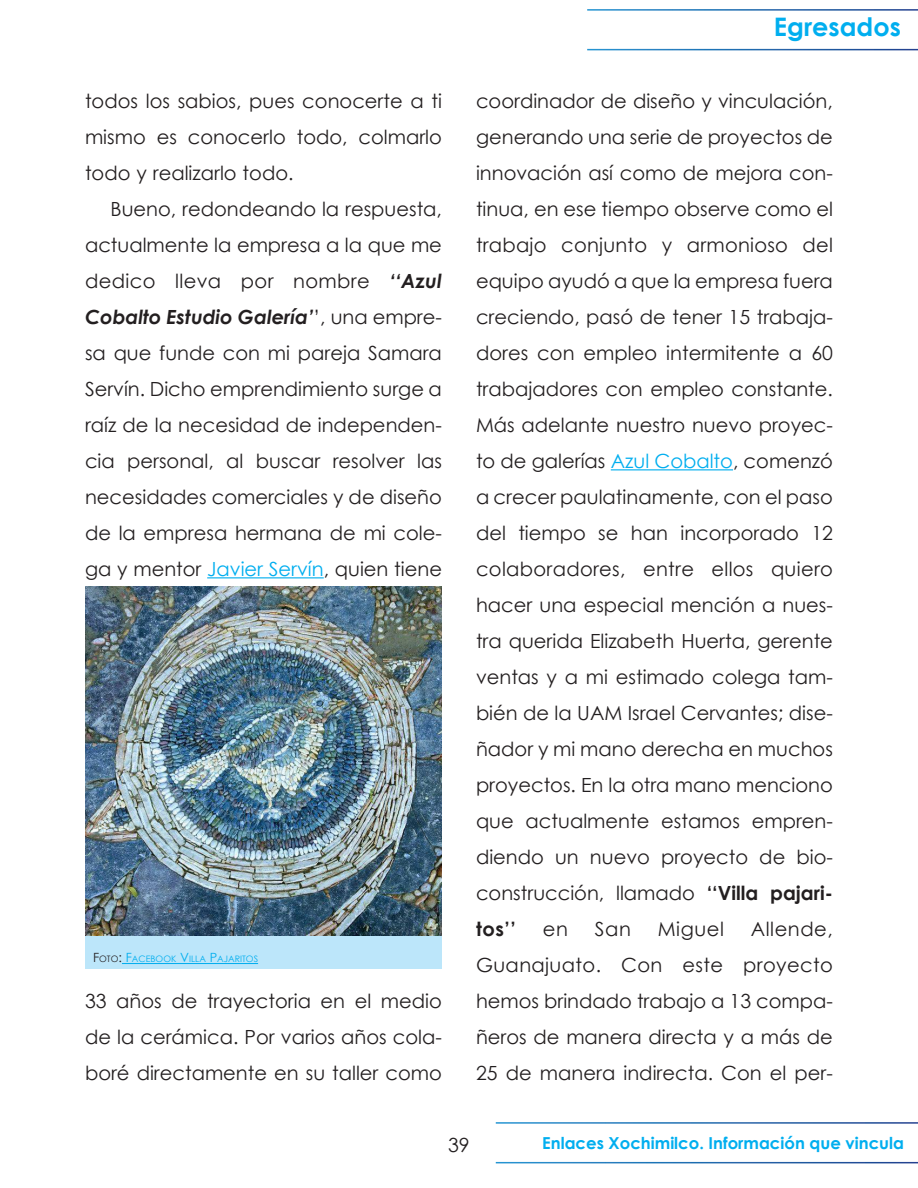
<style>
.page{position:relative;width:918px;height:1188px;background:#fff}
.page>*{position:absolute;margin:0;border:0;box-sizing:border-box;transform-origin:0 0}
.t1{font:700 25.5px "Century Gothic";color:#00aeef}
.cuerpoArticulos{font:19.5px/36px "Century Gothic";color:#231f20;text-align:justify}
.t2{font:700 16.5px "Century Gothic";color:#00aeef}
.pies_de_foto_2alinea{font:8.85px "Century Gothic";color:#00aeef}
.s1{font-weight:700;font-style:italic}
.s2{color:#00aeef}
.s3{font-size:12.75px;color:#231f20}
.s4{color:#231f20}
.s5{font-size:12.75px}
.s6{font-weight:700}
</style>
<div class="page">
<hr style="left:207px;top:577px;width:117px;height:1px;background:#00aeef">
<hr style="left:611px;top:469px;width:122px;height:1px;background:#00aeef">
<img style="left:85px;top:587px;width:357px;height:349px">
<div style="left:85px;top:936px;width:357px;height:32px;background:#bce6fa"></div>
<hr style="left:122px;top:963px;width:136px;height:1px;background:#00aeef">
<p class="cuerpoArticulos" style="left:85px;top:83px;width:358px">todos los sabios, pues conocerte a ti mismo es conocerlo todo, colmarlo todo y realizarlo todo.</p>
<p class="cuerpoArticulos" style="left:85px;top:191px;width:358px;text-indent:26px">Bueno, redondeando la respuesta, actualmente la empresa a la que me dedico lleva por nombre <span class="s1">‘‘Azul Cobalto Estudio Galería’</span>’, una empre&shy;sa que funde con mi pareja Samara Servín. Dicho emprendimiento surge a raíz de la necesidad de independen&shy;cia personal, al buscar resolver las necesidades comerciales y de diseño de la empresa hermana de mi cole&shy;ga y mentor <span class="s2">Javier Servín</span>, quien tiene</p>
<p class="pies_de_foto_2alinea" style="left:93px;top:953px;width:167px"><span class="s3">F</span><span class="s4">OTO</span><span class="s3">:</span> <span class="s5">F</span>ACEBOOK <span class="s5">V</span>ILLA <span class="s5">P</span>AJARITOS</p>
<p class="cuerpoArticulos" style="left:85px;top:983px;width:358px">33 años de trayectoria en el medio de la cerámica. Por varios años cola&shy;boré directamente en su taller como</p>
<h1 class="t1" style="left:774px;top:8px;width:128px">Egresados</h1>
<p class="cuerpoArticulos" style="left:476px;top:83px;width:358px">coordinador de diseño y vinculación, generando una serie de proyectos de innovación así como de mejora con&shy;tinua, en ese tiempo observe como el trabajo conjunto y armonioso del equipo ayudó a que la empresa fuera creciendo, pasó de tener 15 trabaja&shy;dores con empleo intermitente a 60 trabajadores con empleo constante.<br>Más adelante nuestro nuevo proyec&shy;to de galerías <span class="s2">Azul Cobalto</span>, comenzó a crecer paulatinamente, con el paso del tiempo se han incorporado 12 colaboradores, entre ellos quiero hacer una especial mención a nues&shy;tra querida Elizabeth Huerta, gerente ventas y a mi estimado colega tam&shy;bién de la UAM Israel Cervantes; dise&shy;ñador y mi mano derecha en muchos proyectos. En la otra mano menciono que actualmente estamos empren&shy;diendo un nuevo proyecto de bio&shy;construcción, llamado <span class="s6">‘‘Villa pajari&shy;tos’’</span></p>
<p class="cuerpoArticulos" style="left:543px;top:911px;width:27px">en</p>
<p class="cuerpoArticulos" style="left:595px;top:911px;width:38px">San</p>
<p class="cuerpoArticulos" style="left:658px;top:911px;width:68px">Miguel</p>
<p class="cuerpoArticulos" style="left:476px;top:911px;width:358px;text-indent:275px">Allende, Guanajuato. Con este proyecto hemos brindado trabajo a 13 compa&shy;ñeros de manera directa y a más de 25 de manera indirecta. Con el per-</p>
<p class="cuerpoArticulos" style="left:448px;top:1127px;width:23px">39</p>
<p class="t2" style="left:542px;top:1131px;width:363px">Enlaces Xochimilco. Información que vincula</p>
</div>
